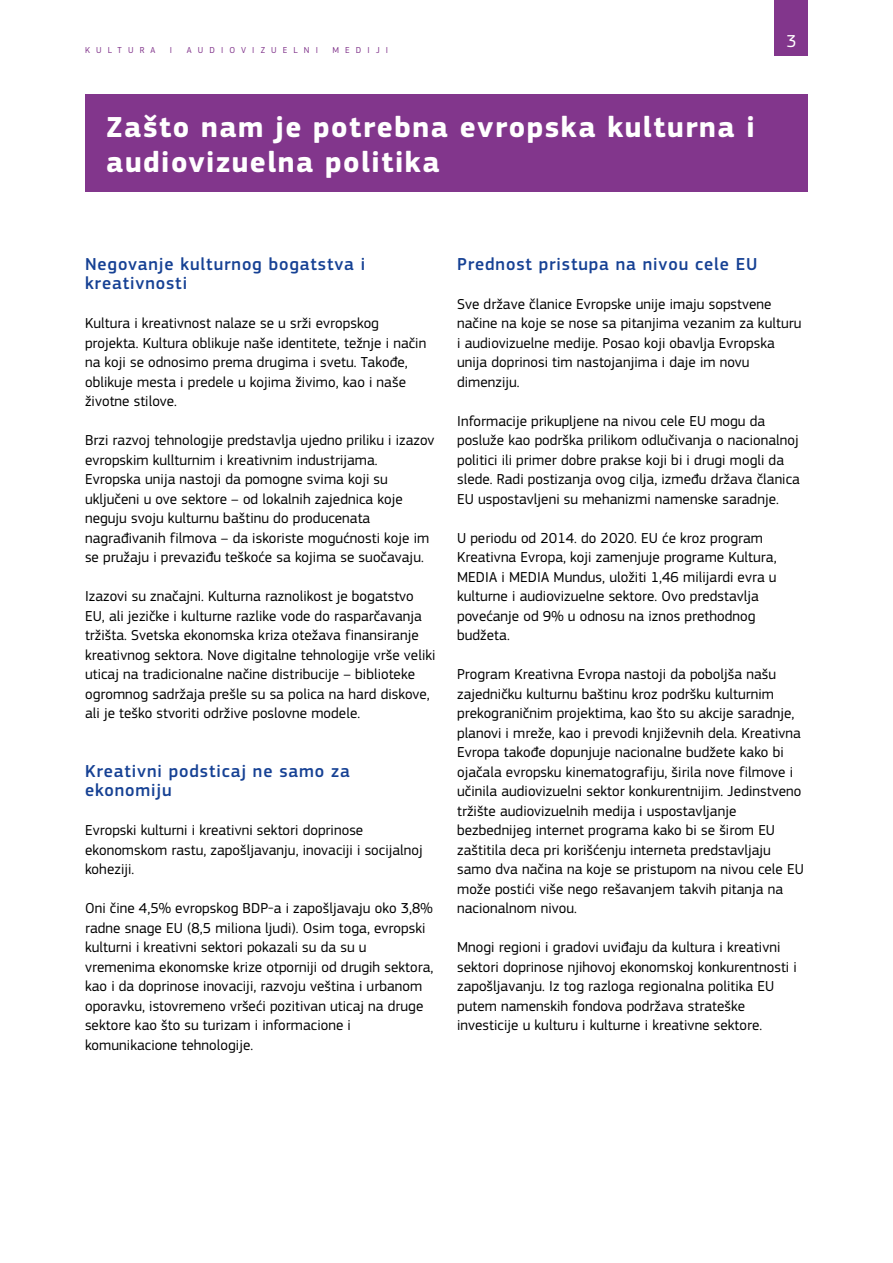
<style>
.page{position:relative;width:893px;height:1263px;background:#fff}
.page>*{position:absolute;margin:0;border:0;box-sizing:border-box;transform-origin:0 0}
.t1{font:700 30px/34.5px "EC Square Sans Pro";letter-spacing:.05em;color:#fff}
.t2{font:500 18px/19.5px "EC Square Sans Pro";letter-spacing:.05em;color:#164194}
.t3{font:18px "EC Square Sans Pro";color:#fff}
.t4{font:15px/19.5px "EC Square Sans Pro";letter-spacing:.005em;color:#000}
.t5{font:9px "EC Square Sans Pro";letter-spacing:.68em;color:#82368c}
</style>
<div class="page">
<div style="left:775px;top:0;width:33px;height:55px;background:#82368c"></div>
<div style="left:85px;top:94px;width:723px;height:98px;background:#82368c"></div>
<p class="t5" style="left:85px;top:45px;width:72px">Kultura</p>
<p class="t5" style="left:170px;top:45px;width:4px">i</p>
<p class="t5" style="left:187px;top:45px;width:133px">audiovizuelni</p>
<p class="t5" style="left:332px;top:45px;width:57px">mediji</p>
<h1 class="t1" style="left:106px;top:111px;width:650px">Zašto nam je potrebna evropska kulturna i audiovizuelna politika</h1>
<p class="t3" style="left:786px;top:30px;width:12px">3</p>
<p class="t2" style="left:85px;top:254px;width:282px">Negovanje kulturnog bogatstva i kreativnosti</p>
<p class="t4" style="left:85px;top:314px;width:343px">Kultura i kreativnost nalaze se u srži evropskog projekta. Kultura oblikuje naše identitete, težnje i način na koji se odnosimo prema drugima i svetu. Takođe, oblikuje mesta i predele u kojima živimo, kao i naše životne stilove.</p>
<p class="t4" style="left:85px;top:431px;width:351px">Brzi razvoj tehnologije predstavlja ujedno priliku i izazov evropskim kullturnim i kreativnim industrijama.<br>Evropska unija nastoji da pomogne svima koji su uključeni u ove sektore – od lokalnih zajednica koje neguju svoju kulturnu baštinu do producenata nagrađivanih filmova – da iskoriste mogućnosti koje im se pružaju i prevaziđu teškoće sa kojima se suočavaju.</p>
<p class="t4" style="left:85px;top:587px;width:352px">Izazovi su značajni. Kulturna raznolikost je bogatstvo EU, ali jezičke i kulturne razlike vode do rasparčavanja tržišta. Svetska ekonomska kriza otežava finansiranje kreativnog sektora. Nove digitalne tehnologije vrše veliki uticaj na tradicionalne načine distribucije – biblioteke ogromnog sadržaja prešle su sa polica na hard diskove, ali je teško stvoriti održive poslovne modele.</p>
<p class="t2" style="left:85px;top:761px;width:266px">Kreativni podsticaj ne samo za ekonomiju</p>
<p class="t4" style="left:85px;top:821px;width:339px">Evropski kulturni i kreativni sektori doprinose ekonomskom rastu, zapošljavanju, inovaciji i socijalnoj koheziji.</p>
<p class="t4" style="left:85px;top:899px;width:350px">Oni čine 4,5% evropskog BDP-a i zapošljavaju oko 3,8% radne snage EU (8,5 miliona ljudi). Osim toga, evropski kulturni i kreativni sektori pokazali su da su u vremenima ekonomske krize otporniji od drugih sektora, kao i da doprinose inovaciji, razvoju veština i urbanom oporavku, istovremeno vršeći pozitivan uticaj na druge sektore kao što su turizam i informacione i komunikacione tehnologije.</p>
<p class="t2" style="left:457px;top:254px;width:290px">Prednost pristupa na nivou cele EU</p>
<p class="t4" style="left:457px;top:294px;width:346px">Sve države članice Evropske unije imaju sopstvene načine na koje se nose sa pitanjima vezanim za kulturu i audiovizuelne medije. Posao koji obavlja Evropska unija doprinosi tim nastojanjima i daje im novu dimenziju.</p>
<p class="t4" style="left:457px;top:411px;width:344px">Informacije prikupljene na nivou cele EU mogu da posluže kao podrška prilikom odlučivanja o nacionalnoj politici ili primer dobre prakse koji bi i drugi mogli da slede. Radi postizanja ovog cilja, između država članica EU uspostavljeni su mehanizmi namenske saradnje.</p>
<p class="t4" style="left:457px;top:528px;width:321px">U periodu od 2014. do 2020. EU će kroz program Kreativna Evropa, koji zamenjuje programe Kultura, MEDIA i MEDIA Mundus, uložiti 1,46 milijardi evra u kulturne i audiovizuelne sektore. Ovo predstavlja povećanje od 9% u odnosu na iznos prethodnog budžeta.</p>
<p class="t4" style="left:457px;top:665px;width:348px">Program Kreativna Evropa nastoji da poboljša našu zajedničku kulturnu baštinu kroz podršku kulturnim prekograničnim projektima, kao što su akcije saradnje, planovi i mreže, kao i prevodi književnih dela. Kreativna Evropa takođe dopunjuje nacionalne budžete kako bi ojačala evropsku kinematografiju, širila nove filmove i učinila audiovizuelni sektor konkurentnijim. Jedinstveno tržište audiovizuelnih medija i uspostavljanje bezbednijeg internet programa kako bi se širom EU zaštitila deca pri korišćenju interneta predstavljaju samo dva načina na koje se pristupom na nivou cele EU može postići više nego rešavanjem takvih pitanja na nacionalnom nivou.</p>
<p class="t4" style="left:457px;top:938px;width:341px">Mnogi regioni i gradovi uviđaju da kultura i kreativni sektori doprinose njihovoj ekonomskoj konkurentnosti i zapošljavanju. Iz tog razloga regionalna politika EU putem namenskih fondova podržava strateške investicije u kulturu i kulturne i kreativne sektore.</p>
</div>
